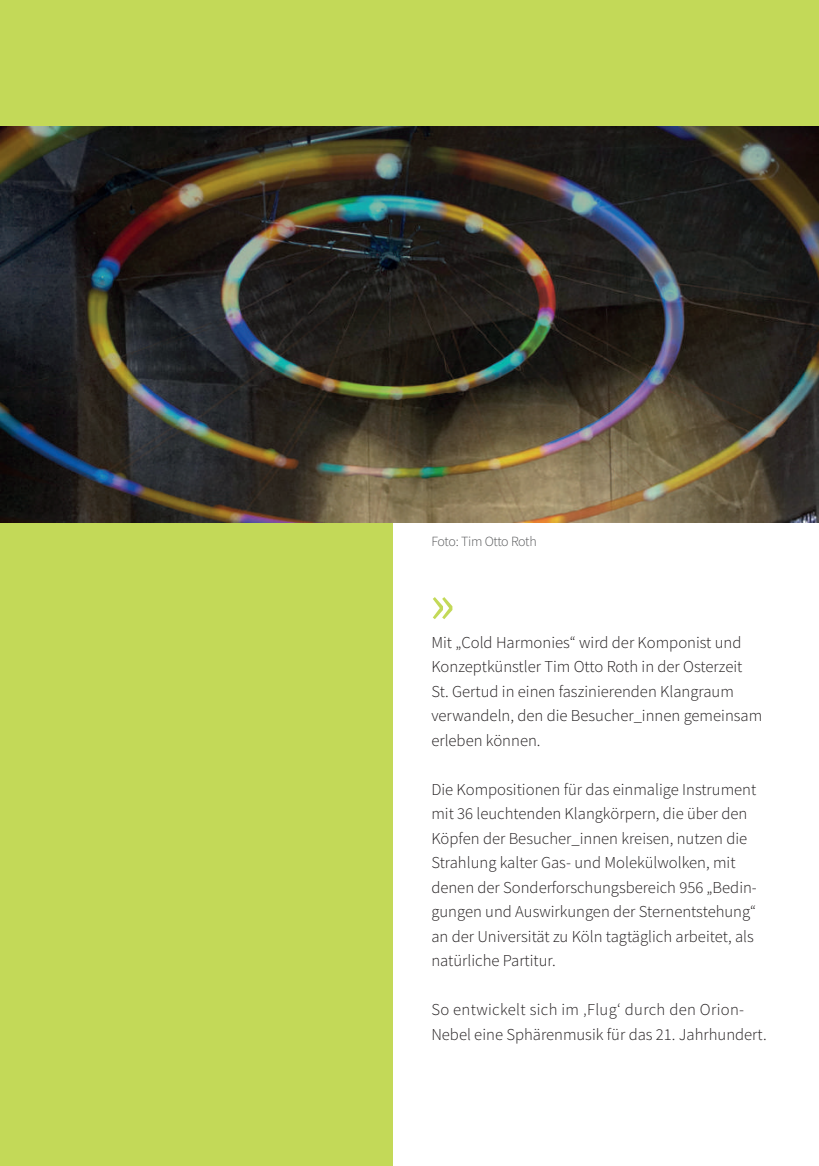
<style>
.page{position:relative;width:819px;height:1166px;background:#fff}
.page>*{position:absolute;margin:0;border:0;box-sizing:border-box;transform-origin:0 0}
.t1{font:59.5px "Source Sans Pro";color:#c3d958}
.t2{font:300 16.62px/24.5px "Source Sans Pro";color:#231f20}
.t3{font:300 14px "Source Sans Pro";letter-spacing:-.03em;color:#57585a}
</style>
<div class="page">
<div style="left:0;top:0;width:819px;height:298px;background:#c3d958"></div>
<div style="left:0;top:0;width:393px;height:1165px;background:#c3d958"></div>
<img style="left:0;top:126px;width:819px;height:396px">
<p class="t3" style="left:431px;top:533px;width:107px">Foto: Tim Otto Roth</p>
<h1 class="t1" style="left:429px;top:565px;width:27px">»</h1>
<p class="t2" style="left:431px;top:630px;width:332px">Mit „Cold Harmonies“ wird der Komponist und Konzeptkünstler Tim Otto Roth in der Osterzeit St. Gertud in einen faszinierenden Klangraum verwandeln, den die Besucher_innen gemeinsam erleben können.</p>
<p class="t2" style="left:431px;top:777px;width:327px">Die Kompositionen für das einmalige Instrument mit 36 leuchtenden Klangkörpern, die über den Köpfen der Besucher_innen kreisen, nutzen die Strahlung kalter Gas- und Molekülwolken, mit denen der Sonderforschungsbereich 956 „Bedin&shy;gungen und Auswirkungen der Sternentstehung“ an der Universität zu Köln tagtäglich arbeitet, als natürliche Partitur.</p>
<p class="t2" style="left:431px;top:997px;width:337px">So entwickelt sich im ‚Flug‘ durch den Orion-<br>Nebel eine Sphärenmusik für das 21. Jahrhundert.</p>
</div>
